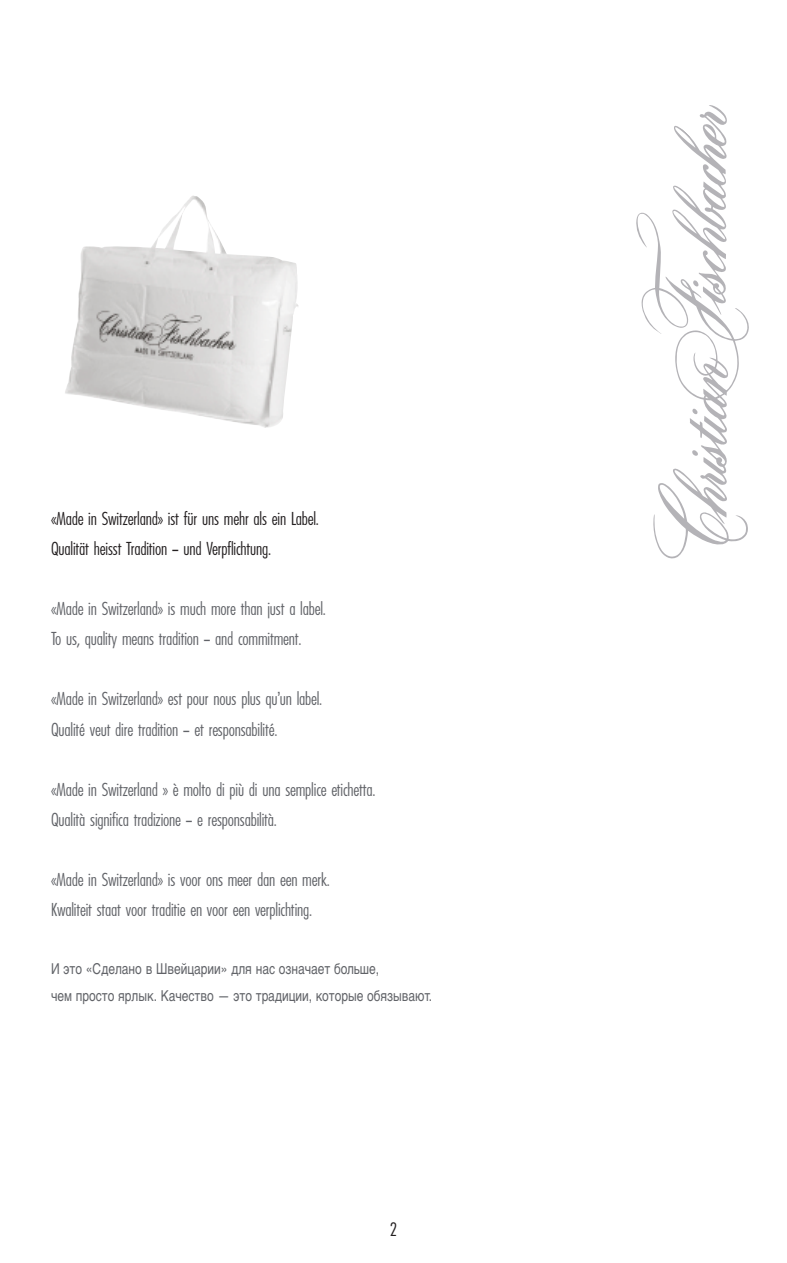
<style>
.page{position:relative;width:787px;height:1263px;background:#fff}
.page>*{position:absolute;margin:0;border:0;box-sizing:border-box;transform-origin:0 0}
.t1{font:300 condensed 18px/30.2px "FU24";color:#616368}
.t2{font:300 condensed 18px/30.2px "FU24";color:#231f20}
.t3{font:300 condensed 18px "Futura";color:#231f20}
.t4{font:15px/26.5px "Helvetica Cyr Upright";color:#616368;scale:.8 1}
</style>
<div class="page">
<img style="left:65px;top:195px;width:234px;height:233px">
<svg style="left:636px;top:105px;width:112px;height:453px"></svg>
<p class="t2" style="left:51px;top:503px;width:269px">«Made in Switzerland» ist für uns mehr als ein Label.<br>Qualität heisst Tradition – und Verpflichtung.</p>
<p class="t1" style="left:51px;top:594px;width:276px">«Made in Switzerland» is much more than just a label.<br>To us, quality means tradition – and commitment.</p>
<p class="t1" style="left:51px;top:684px;width:273px">«Made in Switzerland» est pour nous plus qu’un label.<br>Qualité veut dire tradition – et responsabilité.</p>
<p class="t1" style="left:51px;top:774px;width:326px">«Made in Switzerland » è molto di più di una semplice etichetta.<br>Qualità significa tradizione – e responsabilità.</p>
<p class="t1" style="left:51px;top:865px;width:280px">«Made in Switzerland» is voor ons meer dan een merk.<br>Kwaliteit staat voor traditie en voor een verplichting.</p>
<p class="t4" style="left:51px;top:955px;width:477px">И это «Сделано в Швейцарии» для нас означает больше,<br>чем просто ярлык. Качество — это традиции, которые обязывают.</p>
<p class="t3" style="left:390px;top:1219px;width:9px">2</p>
</div>
